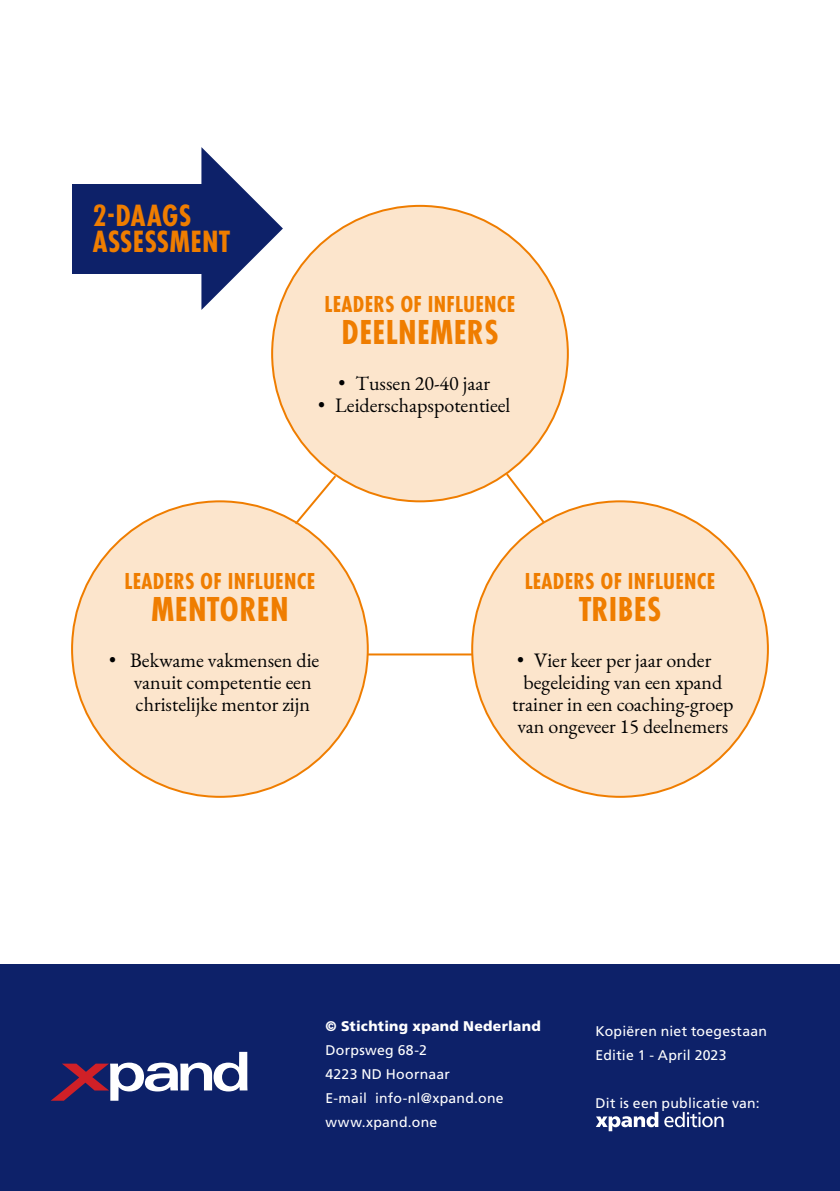
<style>
.page{position:relative;width:840px;height:1191px;background:#fff}
.page>*{position:absolute;margin:0;border:0;box-sizing:border-box;transform-origin:0 0}
.t1{font:700 36px "Futura PT Cond";letter-spacing:.01em;color:#ef7d00}
.t2{font:700 32px/26px "Futura PT Cond";letter-spacing:.01em;color:#ef7d00}
.t3{font:700 24px "Futura PT Cond";letter-spacing:.01em;color:#ef7d00}
.t4{font:20px/22px "EB Garamond";color:#000}
.t5{font:14px/24px "Frutiger LT Std";letter-spacing:.02em;color:#fff}
.t6{font:900 14px "Frutiger LT Std";letter-spacing:.02em;color:#fff}
</style>
<div class="page">
<div style="left:0;top:964px;width:839px;height:227px;background:#0d2169"></div>
<svg style="left:596px;top:1111px;width:127px;height:20px"></svg>
<svg style="left:51px;top:1051px;width:196px;height:49px"></svg>
<div style="left:72px;top:184px;width:147px;height:89px;background:#0d2169"></div>
<svg style="left:201px;top:147px;width:82px;height:163px"></svg>
<div style="left:272px;top:206px;width:295px;height:295px;background:#fce5cc;border-radius:50%"></div>
<div style="left:72px;top:501px;width:295px;height:296px;background:#fce5cc;border-radius:50%"></div>
<div style="left:472px;top:501px;width:295px;height:296px;background:#fce5cc;border-radius:50%"></div>
<svg style="left:293px;top:473px;width:45px;height:53px"></svg>
<svg style="left:503px;top:471px;width:43px;height:55px"></svg>
<hr style="left:367px;top:653px;width:105px;height:2px;background:#ef7d00">
<h2 class="t2" style="left:93px;top:203px;width:138px">2-DAAGS<br>ASSESSMENT</h2>
<p class="t3" style="left:324px;top:290px;width:192px">LEADERS OF INFLUENCE</p>
<h1 class="t1" style="left:341px;top:311px;width:158px">DEELNEMERS</h1>
<p class="t4" style="left:338px;top:372px;width:153px">• Tussen 20-40 jaar</p>
<p class="t4" style="left:318px;top:394px;width:193px">• Leiderschapspotentieel</p>
<p class="t3" style="left:124px;top:567px;width:192px">LEADERS OF INFLUENCE</p>
<h1 class="t1" style="left:151px;top:588px;width:139px">MENTOREN</h1>
<p class="t4" style="left:134px;top:649px;width:187px;text-indent:-25px">• Bekwame vakmensen die vanuit competentie een christelijke mentor zijn</p>
<p class="t3" style="left:524px;top:567px;width:192px">LEADERS OF INFLUENCE</p>
<h1 class="t1" style="left:578px;top:588px;width:84px">TRIBES</h1>
<p class="t4" style="left:517px;top:649px;width:195px">• Vier keer per jaar onder</p>
<p class="t4" style="left:523px;top:671px;width:200px">begeleiding van een xpand</p>
<p class="t4" style="left:512px;top:693px;width:223px">trainer in een coaching-groep</p>
<p class="t4" style="left:517px;top:715px;width:212px">van ongeveer 15 deelnemers</p>
<p class="t6" style="left:325px;top:1017px;width:217px">© Stichting xpand Nederland</p>
<p class="t5" style="left:325px;top:1037px;width:179px">Dorpsweg 68-2<br>4223 ND Hoornaar<br>E-mail info-nl@xpand.one www.xpand.one</p>
<p class="t5" style="left:595px;top:1019px;width:173px">Kopiëren niet toegestaan<br>Editie 1 - April 2023</p>
<p class="t5" style="left:595px;top:1091px;width:165px">Dit is een publicatie van:</p>
</div>
